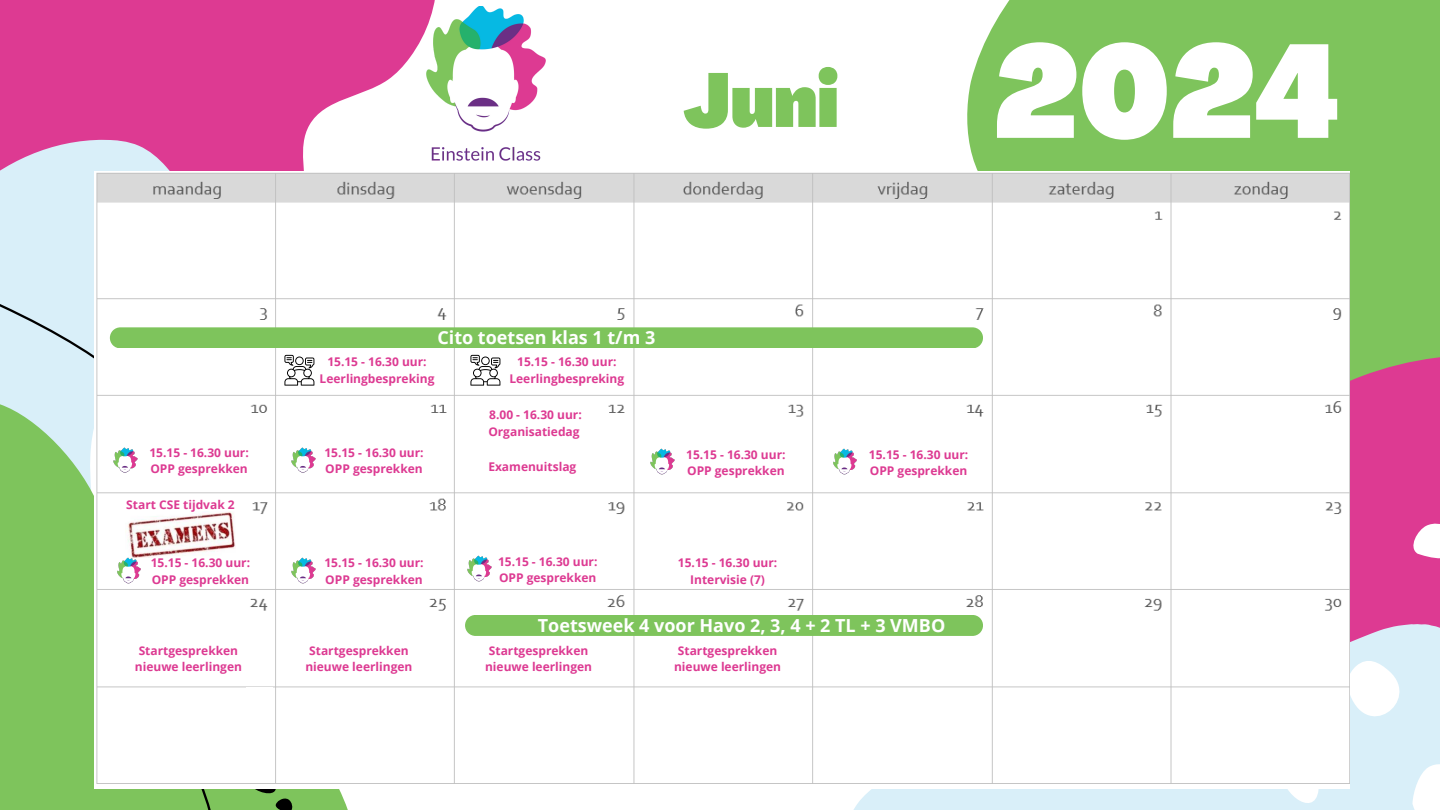
<style>
.page{position:relative;width:1440px;height:810px;background:#fff}
.page>*{position:absolute;margin:0;border:0;box-sizing:border-box;transform-origin:0 0}
.t1{font:900 condensed 130px "Agrandir";color:#fff}
.t2{font:900 condensed 75px "Agrandir";color:#7ec45c}
.t3{font:700 18px "Open Sans";color:#fff}
.t4{font:700 12px/16.5px "Open Sans";color:#dd3a92;text-align:center}
</style>
<div class="page">
<svg style="left:0;top:0;width:435px;height:171px;background:#e257a2"></svg>
<div style="left:967px;top:0;width:473px;height:348px;background:#7ec45c"></div>
<svg style="left:0;top:126px;width:207px;height:178px;background:#dac0de"></svg>
<svg style="left:224px;top:789px;width:119px;height:21px;background:#74b355"></svg>
<svg style="left:0;top:304px;width:220px;height:506px;background:#95ce83"></svg>
<img style="left:417px;top:7px;width:129px;height:164px">
<svg style="left:1350px;top:348px;width:90px;height:276px;background:#d5448d"></svg>
<div style="left:853px;top:624px;width:587px;height:186px;background:#d9eff9"></div>
<svg style="left:1412px;top:757px;width:28px;height:53px"></svg>
<svg style="left:1350px;top:656px;width:72px;height:89px"></svg>
<svg style="left:1408px;top:519px;width:32px;height:43px"></svg>
<svg style="left:1280px;top:788px;width:40px;height:22px"></svg>
<img style="left:95px;top:171px;width:1255px;height:617px">
<div style="left:247px;top:688px;width:26px;height:31px;background:#fff"></div>
<div style="left:110px;top:327px;width:873px;height:21px;background:#7ec45c"></div>
<img style="left:126px;top:511px;width:110px;height:47px">
<svg style="left:470px;top:355px;width:30px;height:31px"></svg>
<svg style="left:284px;top:355px;width:30px;height:31px"></svg>
<img style="left:115px;top:558px;width:28px;height:27px">
<img style="left:289px;top:558px;width:29px;height:27px">
<img style="left:465px;top:556px;width:29px;height:27px">
<div style="left:465px;top:615px;width:518px;height:21px;background:#7ec45c"></div>
<img style="left:111px;top:447px;width:29px;height:27px">
<img style="left:289px;top:447px;width:29px;height:27px">
<img style="left:648px;top:449px;width:29px;height:27px">
<img style="left:831px;top:449px;width:28px;height:27px">
<p class="t2" style="left:683px;top:71px;width:157px">Juni</p>
<p class="t1" style="left:994px;top:40px;width:349px">2024</p>
<p class="t3" style="left:437px;top:325px;width:219px">Cito toetsen klas 1 t/m 3</p>
<p class="t4" style="left:149px;top:444px;width:101px">15.15 - 16.30 uur:</p>
<p class="t4" style="left:150px;top:461px;width:99px">OPP gesprekken</p>
<p class="t4" style="left:126px;top:496px;width:110px">Start CSE tijdvak 2</p>
<p class="t4" style="left:151px;top:554px;width:101px">15.15 - 16.30 uur:</p>
<p class="t4" style="left:152px;top:571px;width:99px">OPP gesprekken</p>
<p class="t4" style="left:320px;top:353px;width:116px">15.15 - 16.30 uur:<br>Leerlingbespreking</p>
<p class="t4" style="left:509px;top:353px;width:116px">15.15 - 16.30 uur:<br>Leerlingbespreking</p>
<p class="t4" style="left:324px;top:444px;width:101px">15.15 - 16.30 uur:</p>
<p class="t4" style="left:325px;top:461px;width:99px">OPP gesprekken</p>
<p class="t4" style="left:324px;top:554px;width:101px">15.15 - 16.30 uur:</p>
<p class="t4" style="left:325px;top:571px;width:99px">OPP gesprekken</p>
<p class="t4" style="left:489px;top:406px;width:94px">8.00 - 16.30 uur:</p>
<p class="t4" style="left:488px;top:423px;width:93px">Organisatiedag</p>
<p class="t4" style="left:488px;top:459px;width:90px">Examenuitslag</p>
<p class="t4" style="left:498px;top:553px;width:101px">15.15 - 16.30 uur:</p>
<p class="t4" style="left:499px;top:569px;width:99px">OPP gesprekken</p>
<p class="t4" style="left:686px;top:446px;width:101px">15.15 - 16.30 uur:</p>
<p class="t4" style="left:687px;top:462px;width:99px">OPP gesprekken</p>
<p class="t4" style="left:678px;top:554px;width:101px">15.15 - 16.30 uur:</p>
<p class="t4" style="left:690px;top:571px;width:76px">Intervisie (7)</p>
<p class="t4" style="left:869px;top:446px;width:101px">15.15 - 16.30 uur:</p>
<p class="t4" style="left:870px;top:462px;width:99px">OPP gesprekken</p>
<p class="t3" style="left:538px;top:613px;width:409px">Toetsweek 4 voor Havo 2, 3, 4 + 2 TL + 3 VMBO</p>
<p class="t4" style="left:135px;top:642px;width:109px">Startgesprekken nieuwe leerlingen</p>
<p class="t4" style="left:305px;top:642px;width:109px">Startgesprekken nieuwe leerlingen</p>
<p class="t4" style="left:485px;top:642px;width:109px">Startgesprekken nieuwe leerlingen</p>
<p class="t4" style="left:674px;top:642px;width:109px">Startgesprekken nieuwe leerlingen</p>
</div>
